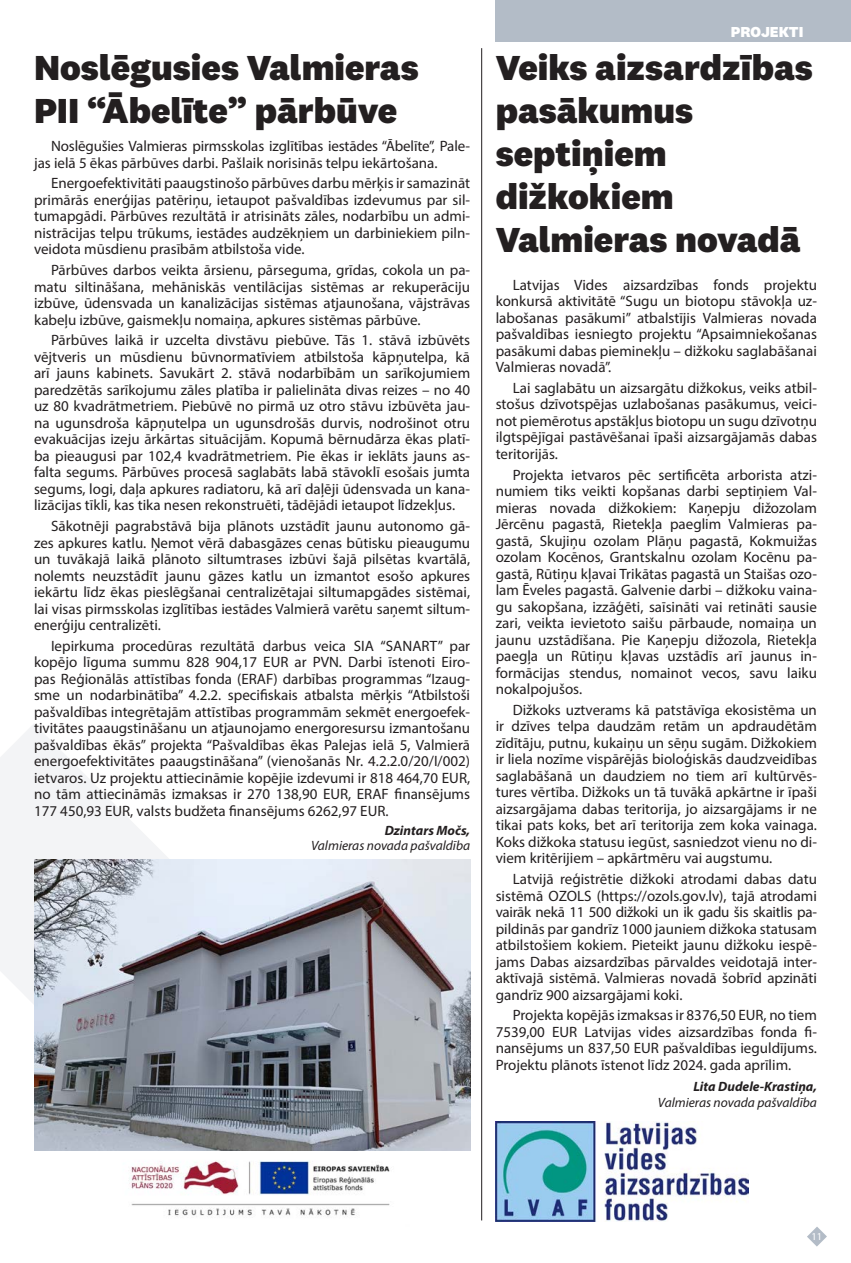
<style>
.page{position:relative;width:851px;height:1263px;background:#fff}
.page>*{position:absolute;margin:0;border:0;box-sizing:border-box;transform-origin:0 0}
.Virsraksts{font:800 36px/43.2px "National 2";color:#231f20}
.Pamata_teksts{font:15px/16.5px "Myriad Pro";color:#231f20;text-align:justify}
.t1{font:800 15px "National 2";color:#fff}
.Pamata_teksts-2{font:italic 13.5px/15px "Myriad Pro";color:#231f20;text-align:right}
.lpp{font:10.5px "Myriad Pro";color:#fff}
.s1{font-weight:700}
</style>
<div class="page">
<img style="left:112px;top:1150px;width:298px;height:67px">
<svg style="left:0;top:724px;width:175px;height:280px;fill:#f3f4f6"></svg>
<svg style="left:807px;top:1227px;width:19px;height:19px"></svg>
<div style="left:495px;top:0;width:355px;height:42px;background:#b3bcc7"></div>
<img style="left:34px;top:860px;width:436px;height:290px">
<img style="left:495px;top:1122px;width:253px;height:99px">
<hr style="left:481px;top:48px;width:1px;height:1172px;background:#231f20">
<p class="Virsraksts" style="left:34px;top:45px;width:386px">Noslēgusies Valmieras<br>PII “Ābelīte” pārbūve</p>
<p class="Pamata_teksts" style="left:34px;top:138px;width:437px;text-indent:17px">Noslēgušies Valmieras pirmsskolas izglītības iestādes “Ābelīte”, Pale&shy;jas ielā 5 ēkas pārbūves darbi. Pašlaik norisinās telpu iekārtošana.</p>
<p class="Pamata_teksts" style="left:34px;top:175px;width:437px;text-indent:17px">Energoefektivitāti paaugstinošo pārbūves darbu mērķis ir samazināt primārās enerģijas patēriņu, ietaupot pašvaldības izdevumus par sil&shy;tumapgādi. Pārbūves rezultātā ir atrisināts zāles, nodarbību un admi&shy;nistrācijas telpu trūkums, iestādes audzēkņiem un darbiniekiem piln&shy;veidota mūsdienu prasībām atbilstoša vide.</p>
<p class="Pamata_teksts" style="left:34px;top:262px;width:437px;text-indent:17px">Pārbūves darbos veikta ārsienu, pārseguma, grīdas, cokola un pa&shy;matu siltināšana, mehāniskās ventilācijas sistēmas ar rekuperāciju izbūve, ūdensvada un kanalizācijas sistēmas atjaunošana, vājstrāvas kabeļu izbūve, gaismekļu nomaiņa, apkures sistēmas pārbūve.</p>
<p class="Pamata_teksts" style="left:34px;top:332px;width:437px;text-indent:17px">Pārbūves laikā ir uzcelta divstāvu piebūve. Tās 1. stāvā izbūvēts vējtveris un mūsdienu būvnormatīviem atbilstoša kāpņutelpa, kā arī jauns kabinets. Savukārt 2. stāvā nodarbībām un sarīkojumiem paredzētās sarīkojumu zāles platība ir palielināta divas reizes – no 40 uz 80 kvadrātmetriem. Piebūvē no pirmā uz otro stāvu izbūvēta jau&shy;na ugunsdroša kāpņutelpa un ugunsdrošās durvis, nodrošinot otru evakuācijas izeju ārkārtas situācijām. Kopumā bērnudārza ēkas platī&shy;ba pieaugusi par 102,4 kvadrātmetriem. Pie ēkas ir ieklāts jauns as&shy;falta segums. Pārbūves procesā saglabāts labā stāvoklī esošais jumta segums, logi, daļa apkures radiatoru, kā arī daļēji ūdensvada un kana&shy;lizācijas tīkli, kas tika nesen rekonstruēti, tādējādi ietaupot līdzekļus.</p>
<p class="Pamata_teksts" style="left:34px;top:517px;width:437px;text-indent:17px">Sākotnēji pagrabstāvā bija plānots uzstādīt jaunu autonomo gā&shy;zes apkures katlu. Ņemot vērā dabasgāzes cenas būtisku pieaugumu un tuvākajā laikā plānoto siltumtrases izbūvi šajā pilsētas kvartālā, nolemts neuzstādīt jaunu gāzes katlu un izmantot esošo apkures iekārtu līdz ēkas pieslēgšanai centralizētajai siltumapgādes sistēmai, lai visas pirmsskolas izglītības iestādes Valmierā varētu saņemt siltum&shy;enerģiju centralizēti.</p>
<p class="Pamata_teksts" style="left:34px;top:637px;width:437px;text-indent:17px">Iepirkuma procedūras rezultātā darbus veica SIA “SANART” par kopējo līguma summu 828 904,17 EUR ar PVN. Darbi īstenoti Eiro&shy;pas Reģionālās attīstības fonda (ERAF) darbības programmas “Izaug&shy;sme un nodarbinātība” 4.2.2. specifiskais atbalsta mērķis “Atbilstoši pašvaldības integrētajām attīstības programmām sekmēt energoefek&shy;tivitātes paaugstināšanu un atjaunojamo energoresursu izmantošanu pašvaldības ēkās” projekta “Pašvaldības ēkas Palejas ielā 5, Valmierā energoefektivitātes paaugstināšana” (vienošanās Nr. 4.2.2.0/20/I/002) ietvaros. Uz projektu attiecināmie kopējie izdevumi ir 818 464,70 EUR, no tām attiecināmās izmaksas ir 270 138,90 EUR, ERAF finansējums 177 450,93 EUR, valsts budžeta finansējums 6262,97 EUR.</p>
<p class="Pamata_teksts-2" style="left:311px;top:823px;width:160px"><span class="s1">Dzintars Močs,<br></span>Valmieras novada pašvaldība</p>
<p class="t1" style="left:730px;top:23px;width:74px">PROJEKTI</p>
<p class="Virsraksts" style="left:495px;top:45px;width:318px">Veiks aizsardzības pasākumus septiņiem dižkokiem<br>Valmieras novadā</p>
<p class="Pamata_teksts" style="left:495px;top:276px;width:323px;text-indent:17px">Latvijas Vides aizsardzības fonds projektu konkursā aktivitātē “Sugu un biotopu stāvokļa uz&shy;labošanas pasākumi” atbalstījis Valmieras novada pašvaldības iesniegto projektu “Apsaimniekošanas pasākumi dabas pieminekļu – dižkoku saglabāšanai Valmieras novadā”.</p>
<p class="Pamata_teksts" style="left:495px;top:379px;width:323px;text-indent:17px">Lai saglabātu un aizsargātu dižkokus, veiks atbil&shy;stošus dzīvotspējas uzlabošanas pasākumus, veici&shy;not piemērotus apstākļus biotopu un sugu dzīvotņu ilgtspējīgai pastāvēšanai īpaši aizsargājamās dabas teritorijās.</p>
<p class="Pamata_teksts" style="left:495px;top:466px;width:323px;text-indent:17px">Projekta ietvaros pēc sertificēta arborista atzi&shy;numiem tiks veikti kopšanas darbi septiņiem Val&shy;mieras novada dižkokiem: Kaņepju dižozolam Jērcēnu pagastā, Rietekļa paeglim Valmieras pa&shy;gastā, Skujiņu ozolam Plāņu pagastā, Kokmuižas ozolam Kocēnos, Grantskalnu ozolam Kocēnu pa&shy;gastā, Rūtiņu kļavai Trikātas pagastā un Staišas ozo&shy;lam Ēveles pagastā. Galvenie darbi – dižkoku vaina&shy;gu sakopšana, izzāģēti, saīsināti vai retināti sausie zari, veikta ievietoto saišu pārbaude, nomaiņa un jaunu uzstādīšana. Pie Kaņepju dižozola, Rietekļa paegļa un Rūtiņu kļavas uzstādīs arī jaunus in&shy;formācijas stendus, nomainot vecos, savu laiku nokalpojušos.</p>
<p class="Pamata_teksts" style="left:495px;top:701px;width:323px;text-indent:17px">Dižkoks uztverams kā patstāvīga ekosistēma un ir dzīves telpa daudzām retām un apdraudētām zīdītāju, putnu, kukaiņu un sēņu sugām. Dižkokiem ir liela nozīme vispārējās bioloģiskās daudzveidības saglabāšanā un daudziem no tiem arī kultūrvēs&shy;tures vērtība. Dižkoks un tā tuvākā apkārtne ir īpaši aizsargājama dabas teritorija, jo aizsargājams ir ne tikai pats koks, bet arī teritorija zem koka vainaga.<br>Koks dižkoka statusu iegūst, sasniedzot vienu no di&shy;viem kritērijiem – apkārtmēru vai augstumu.</p>
<p class="Pamata_teksts" style="left:495px;top:871px;width:323px;text-indent:17px">Latvijā reģistrētie dižkoki atrodami dabas datu sistēmā OZOLS (https://ozols.gov.lv), tajā atrodami vairāk nekā 11 500 dižkoki un ik gadu šis skaitlis pa&shy;pildinās par gandrīz 1000 jauniem dižkoka statusam atbilstošiem kokiem. Pieteikt jaunu dižkoku iespē&shy;jams Dabas aizsardzības pārvaldes veidotajā inter&shy;aktīvajā sistēmā. Valmieras novadā šobrīd apzināti gandrīz 900 aizsargājami koki.</p>
<p class="Pamata_teksts" style="left:495px;top:1007px;width:323px;text-indent:17px">Projekta kopējās izmaksas ir 8376,50 EUR, no tiem 7539,00 EUR Latvijas vides aizsardzības fonda fi&shy;nansējums un 837,50 EUR pašvaldības ieguldījums.<br>Projektu plānots īstenot līdz 2024. gada aprīlim.</p>
<p class="Pamata_teksts-2" style="left:657px;top:1078px;width:160px;line-height:16.5px"><span class="s1">Lita Dudele-Krastiņa,<br></span>Valmieras novada pašvaldība</p>
<p class="lpp" style="left:811px;top:1230px;width:12px">11</p>
</div>
